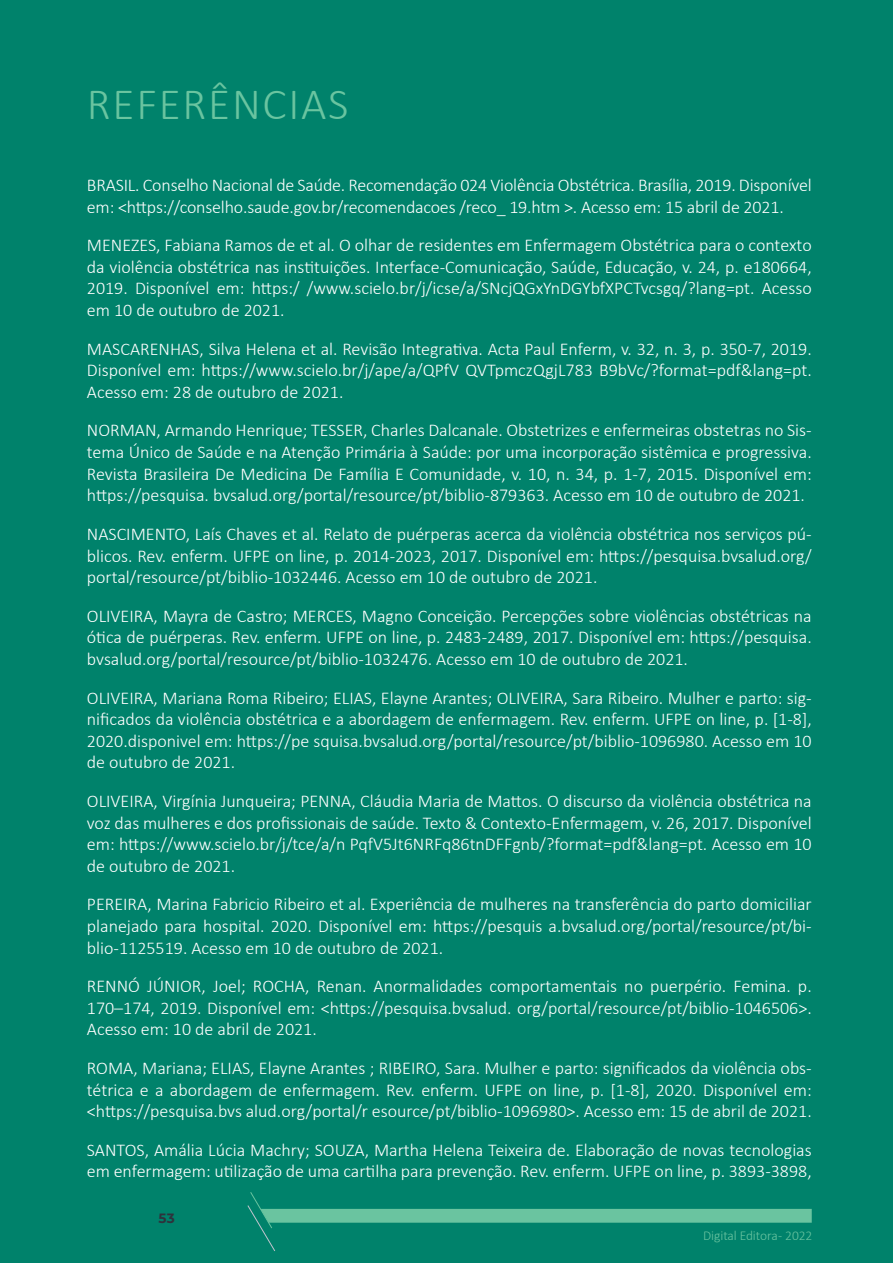
<style>
.page{position:relative;width:893px;height:1263px;background:#00826b}
.page>*{position:absolute;margin:0;border:0;box-sizing:border-box;transform-origin:0 0}
.t1{font:300 45px "Calibri";letter-spacing:.04em;color:#6ac4a0}
.t2{font:300 18px/21.6px "Calibri";color:#fff;text-align:justify}
.t3{font:300 13.5px "Calibri";letter-spacing:-.005em;color:#6ac4a0}
.t4{font:700 13.5px "Montserrat";color:#2e333c}
</style>
<div class="page">
<svg style="left:247px;top:1192px;width:565px;height:59px"></svg>
<h1 class="t1" style="left:87px;top:76px;width:263px">REFERÊNCIAS</h1>
<p class="t2" style="left:87px;top:174px;width:726px">BRASIL. Conselho Nacional de Saúde. Recomendação 024 Violência Obstétrica. Brasília, 2019. Disponível em: &lt;https://conselho.saude.gov.br/recomendacoes /reco_ 19.htm &gt;. Acesso em: 15 abril de 2021.</p>
<p class="t2" style="left:87px;top:234px;width:726px">MENEZES, Fabiana Ramos de et al. O olhar de residentes em Enfermagem Obstétrica para o contexto da violência obstétrica nas instituições. Interface-Comunicação, Saúde, Educação, v. 24, p. e180664, 2019. Disponível em: https:/ /www.scielo.br/j/icse/a/SNcjQGxYnDGYbfXPCTvcsgq/?lang=pt. Acesso em 10 de outubro de 2021.</p>
<p class="t2" style="left:87px;top:338px;width:726px">MASCARENHAS, Silva Helena et al. Revisão Integrativa. Acta Paul Enferm, v. 32, n. 3, p. 350-7, 2019.<br>Disponível em: https://www.scielo.br/j/ape/a/QPfV QVTpmczQgjL783 B9bVc/?format=pdf&amp;lang=pt.<br>Acesso em: 28 de outubro de 2021.</p>
<p class="t2" style="left:87px;top:419px;width:726px">NORMAN, Armando Henrique; TESSER, Charles Dalcanale. Obstetrizes e enfermeiras obstetras no Sis&shy;tema Único de Saúde e na Atenção Primária à Saúde: por uma incorporação sistêmica e progressiva.<br>Revista Brasileira De Medicina De Família E Comunidade, v. 10, n. 34, p. 1-7, 2015. Disponível em: https://pesquisa. bvsalud.org/portal/resource/pt/biblio-879363. Acesso em 10 de outubro de 2021.</p>
<p class="t2" style="left:87px;top:523px;width:726px">NASCIMENTO, Laís Chaves et al. Relato de puérperas acerca da violência obstétrica nos serviços pú&shy;blicos. Rev. enferm. UFPE on line, p. 2014-2023, 2017. Disponível em: https://pesquisa.bvsalud.org/ portal/resource/pt/biblio-1032446. Acesso em 10 de outubro de 2021.</p>
<p class="t2" style="left:87px;top:605px;width:726px">OLIVEIRA, Mayra de Castro; MERCES, Magno Conceição. Percepções sobre violências obstétricas na ótica de puérperas. Rev. enferm. UFPE on line, p. 2483-2489, 2017. Disponível em: https://pesquisa. bvsalud.org/portal/resource/pt/biblio-1032476. Acesso em 10 de outubro de 2021.</p>
<p class="t2" style="left:87px;top:687px;width:726px">OLIVEIRA, Mariana Roma Ribeiro; ELIAS, Elayne Arantes; OLIVEIRA, Sara Ribeiro. Mulher e parto: sig&shy;nificados da violência obstétrica e a abordagem de enfermagem. Rev. enferm. UFPE on line, p. [1-8], 2020.disponivel em: https://pe squisa.bvsalud.org/portal/resource/pt/biblio-1096980. Acesso em 10 de outubro de 2021.</p>
<p class="t2" style="left:87px;top:790px;width:726px">OLIVEIRA, Virgínia Junqueira; PENNA, Cláudia Maria de Mattos. O discurso da violência obstétrica na voz das mulheres e dos profissionais de saúde. Texto &amp; Contexto-Enfermagem, v. 26, 2017. Disponível em: https://www.scielo.br/j/tce/a/n PqfV5Jt6NRFq86tnDFFgnb/?format=pdf&amp;lang=pt. Acesso em 10 de outubro de 2021.</p>
<p class="t2" style="left:87px;top:893px;width:726px">PEREIRA, Marina Fabricio Ribeiro et al. Experiência de mulheres na transferência do parto domiciliar planejado para hospital. 2020. Disponível em: https://pesquis a.bvsalud.org/portal/resource/pt/bi&shy;blio-1125519. Acesso em 10 de outubro de 2021.</p>
<p class="t2" style="left:87px;top:975px;width:726px">RENNÓ JÚNIOR, Joel; ROCHA, Renan. Anormalidades comportamentais no puerpério. Femina. p.<br>170–174, 2019. Disponível em: &lt;https://pesquisa.bvsalud. org/portal/resource/pt/biblio-1046506&gt;.<br>Acesso em: 10 de abril de 2021.</p>
<p class="t2" style="left:87px;top:1057px;width:726px">ROMA, Mariana; ELIAS, Elayne Arantes ; RIBEIRO, Sara. Mulher e parto: significados da violência obs&shy;tétrica e a abordagem de enfermagem. Rev. enferm. UFPE on line, p. [1-8], 2020. Disponível em: &lt;https://pesquisa.bvs alud.org/portal/r esource/pt/biblio-1096980&gt;. Acesso em: 15 de abril de 2021.</p>
<p class="t2" style="left:87px;top:1139px;width:726px">SANTOS, Amália Lúcia Machry; SOUZA, Martha Helena Teixeira de. Elaboração de novas tecnologias em enfermagem: utilização de uma cartilha para prevenção. Rev. enferm. UFPE on line, p. 3893-3898,</p>
<p class="t4" style="left:159px;top:1209px;width:18px">53</p>
<p class="t3" style="left:703px;top:1227px;width:111px">Digital Editora - 2022</p>
</div>
